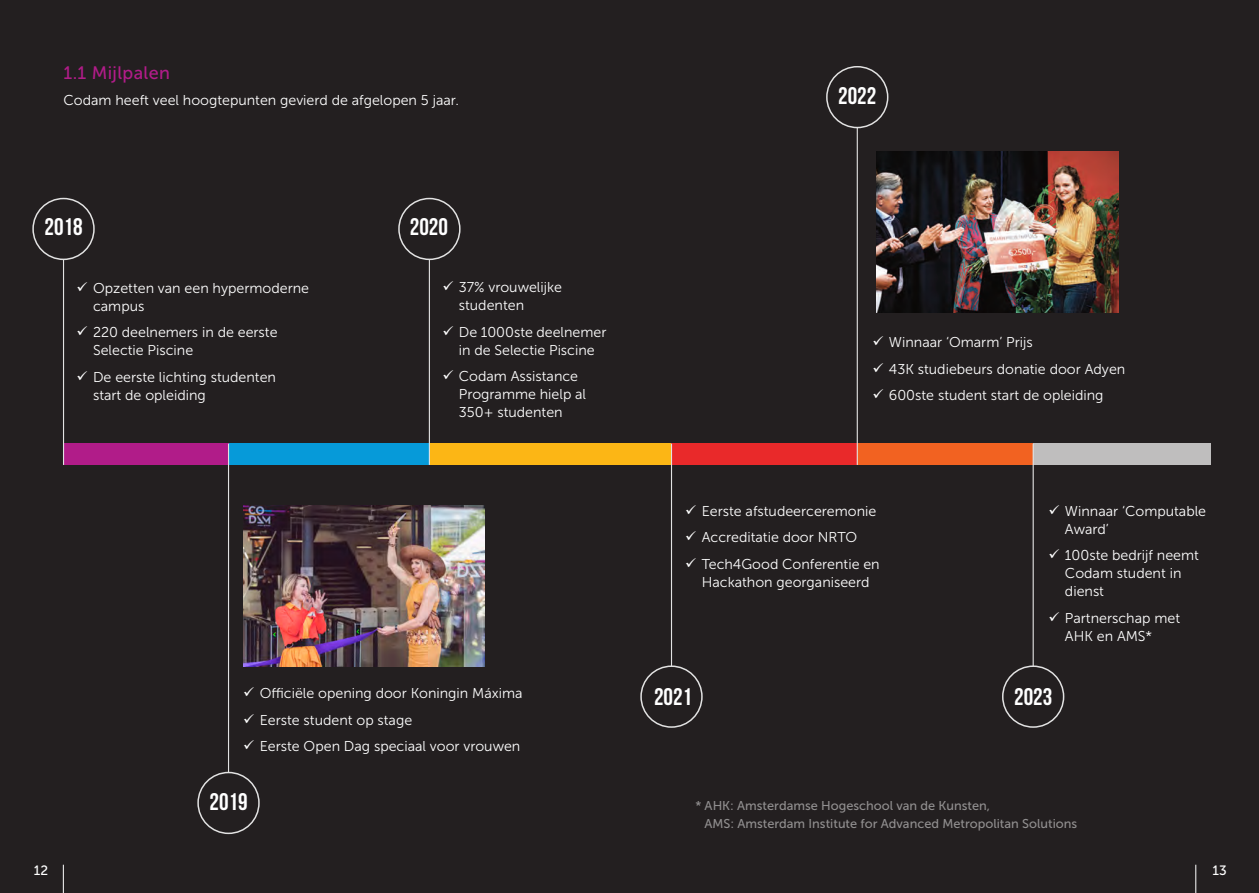
<style>
.page{position:relative;width:1259px;height:893px;background:#231f20}
.page>*{position:absolute;margin:0;border:0;box-sizing:border-box;transform-origin:0 0}
.Bijschrift_infographic_number{font:700 24px "Bebas Neue";color:#fff}
.Subtitle{font:18px "Museo Sans 500";letter-spacing:.02em;color:#b11c89}
.Body_text{font:14.25px/18px "Museo Sans 300";color:#fff}
.t1{font:13.5px "Museo Sans 500";color:#fff}
.t2{font:12.75px/18px "Museo Sans 500";color:#fff}
</style>
<div class="page">
<svg style="left:1195px;top:865px;width:1px;height:28px"></svg>
<svg style="left:63px;top:865px;width:1px;height:28px"></svg>
<div style="left:64px;top:444px;width:165px;height:21px;background:#b11c89"></div>
<div style="left:229px;top:444px;width:210px;height:21px;background:#069ad9"></div>
<div style="left:430px;top:444px;width:241px;height:21px;background:#fcb615"></div>
<div style="left:671px;top:444px;width:186px;height:21px;background:#e9292a"></div>
<div style="left:857px;top:444px;width:177px;height:21px;background:#f26221"></div>
<div style="left:1033px;top:444px;width:177px;height:21px;background:#bfbebe"></div>
<img style="left:243px;top:505px;width:241px;height:161px">
<hr style="left:63px;top:259px;width:1px;height:206px;background:#e2e2e2">
<div style="left:32px;top:198px;width:63px;height:62px;border:2px solid #e2e2e2;border-radius:50%"></div>
<hr style="left:228px;top:444px;width:1px;height:328px;background:#e2e2e2">
<div style="left:197px;top:772px;width:63px;height:62px;border:2px solid #e2e2e2;border-radius:50%"></div>
<hr style="left:429px;top:259px;width:1px;height:206px;background:#e2e2e2">
<div style="left:398px;top:198px;width:62px;height:62px;border:2px solid #e2e2e2;border-radius:50%"></div>
<hr style="left:856px;top:128px;width:2px;height:337px;background:#e2e2e2">
<div style="left:826px;top:66px;width:62px;height:62px;border:2px solid #e2e2e2;border-radius:50%"></div>
<hr style="left:671px;top:444px;width:1px;height:222px;background:#e2e2e2">
<div style="left:640px;top:665px;width:62px;height:63px;border:2px solid #e2e2e2;border-radius:50%"></div>
<hr style="left:1032px;top:444px;width:1px;height:222px;background:#e2e2e2">
<div style="left:1002px;top:665px;width:62px;height:63px;border:2px solid #e2e2e2;border-radius:50%"></div>
<img style="left:876px;top:151px;width:242px;height:162px">
<p class="Subtitle" style="left:64px;top:63px;width:108px">1.1 Mijlpalen</p>
<p class="Body_text" style="left:64px;top:91px;width:397px">Codam heeft veel hoogtepunten gevierd de afgelopen 5 jaar.</p>
<p class="Bijschrift_infographic_number" style="left:45px;top:214px;width:40px">2018</p>
<p class="Bijschrift_infographic_number" style="left:410px;top:214px;width:40px">2020</p>
<p class="Body_text" style="left:93px;top:279px;width:218px">Opzetten van een hypermoderne campus</p>
<p class="Body_text" style="left:93px;top:324px;width:186px">220 deelnemers in de eerste<br>Selectie Piscine</p>
<p class="Body_text" style="left:93px;top:368px;width:184px">De eerste lichting studenten start de opleiding</p>
<p class="Body_text" style="left:459px;top:279px;width:105px">37% vrouwelijke studenten</p>
<p class="Body_text" style="left:459px;top:323px;width:149px">De 1000ste deelnemer in de Selectie Piscine</p>
<p class="Body_text" style="left:459px;top:368px;width:129px">Codam Assistance<br>Programme hielp al<br>350+ studenten</p>
<p class="Body_text" style="left:260px;top:685px;width:264px">Officiële opening door Koningin Máxima</p>
<p class="Body_text" style="left:260px;top:711px;width:154px">Eerste student op stage</p>
<p class="Body_text" style="left:260px;top:738px;width:262px">Eerste Open Dag speciaal voor vrouwen</p>
<p class="Bijschrift_infographic_number" style="left:209px;top:789px;width:40px">2019</p>
<p class="Bijschrift_infographic_number" style="left:838px;top:82px;width:40px">2022</p>
<p class="Body_text" style="left:889px;top:333px;width:145px">Winnaar ‘Omarm’ Prijs</p>
<p class="Body_text" style="left:889px;top:360px;width:238px">43K studiebeurs donatie door Adyen</p>
<p class="Body_text" style="left:889px;top:386px;width:216px">600ste student start de opleiding</p>
<p class="Body_text" style="left:702px;top:502px;width:176px">Eerste afstudeerceremonie</p>
<p class="Body_text" style="left:702px;top:528px;width:157px">Accreditatie door NRTO</p>
<p class="Body_text" style="left:702px;top:555px;width:179px">Tech4Good Conferentie en<br>Hackathon georganiseerd</p>
<p class="Body_text" style="left:1065px;top:502px;width:143px">Winnaar ‘Computable<br>Award’</p>
<p class="Body_text" style="left:1065px;top:546px;width:136px">100ste bedrijf neemt<br>Codam student in dienst</p>
<p class="Body_text" style="left:1065px;top:609px;width:117px">Partnerschap met<br>AHK en AMS*</p>
<p class="Bijschrift_infographic_number" style="left:654px;top:683px;width:40px">2021</p>
<p class="Bijschrift_infographic_number" style="left:1014px;top:683px;width:40px">2023</p>
<p class="t2" style="left:704px;top:797px;width:374px;text-indent:-9px">* AHK: Amsterdamse Hogeschool van de Kunsten,<br>AMS: Amsterdam Institute for Advanced Metropolitan Solutions</p>
<p class="t1" style="left:34px;top:863px;width:16px">12</p>
<p class="t1" style="left:1212px;top:863px;width:16px">13</p>
</div>
